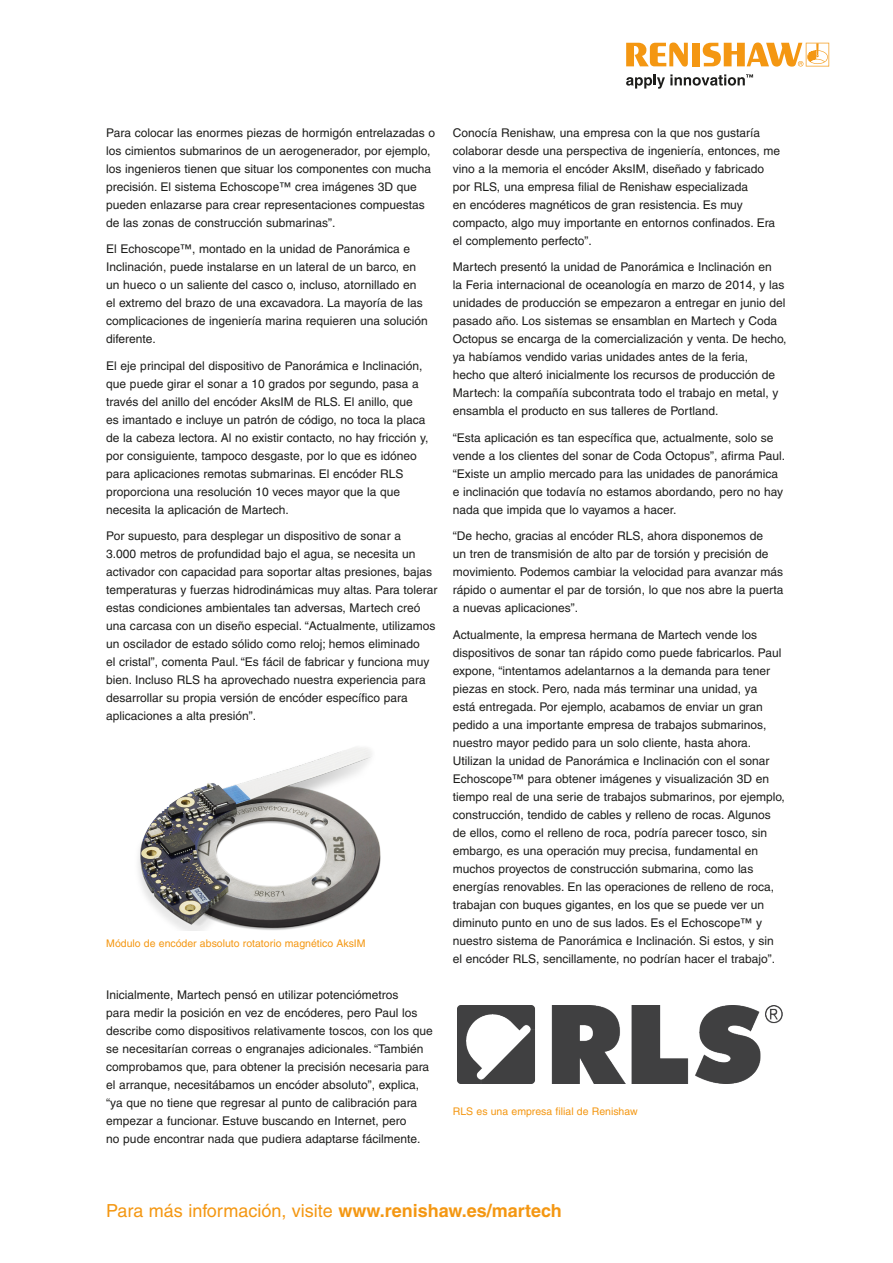
<style>
.page{position:relative;width:893px;height:1263px;background:#fff}
.page>*{position:absolute;margin:0;border:0;box-sizing:border-box;transform-origin:0 0}
.Call_to_action{font:18px "Helvetica";color:#f49712}
.Main_body_text_8pt{font:12px/18px "Helvetica";color:#1d1d1b}
.Caption_text_7pt{font:10.5px "Helvetica";color:#f49712}
.s1{font-weight:700}
</style>
<div class="page">
<svg style="left:626px;top:43px;width:62px;height:24px"></svg>
<div style="left:692px;top:43px;width:8px;height:23px;background:#f49712"></div>
<svg style="left:703px;top:43px;width:126px;height:24px"></svg>
<svg style="left:626px;top:74px;width:127px;height:15px"></svg>
<img style="left:138px;top:747px;width:243px;height:183px">
<img style="left:457px;top:1005px;width:325px;height:78px">
<p class="Main_body_text_8pt" style="left:106px;top:124px;width:330px">Para colocar las enormes piezas de hormigón entrelazadas o los cimientos submarinos de un aerogenerador, por ejemplo, los ingenieros tienen que situar los componentes con mucha precisión. El sistema Echoscope™ crea imágenes 3D que pueden enlazarse para crear representaciones compuestas de las zonas de construcción submarinas”.</p>
<p class="Main_body_text_8pt" style="left:106px;top:240px;width:323px">El Echoscope™, montado en la unidad de Panorámica e Inclinación, puede instalarse en un lateral de un barco, en un hueco o un saliente del casco o, incluso, atornillado en el extremo del brazo de una excavadora. La mayoría de las complicaciones de ingeniería marina requieren una solución diferente.</p>
<p class="Main_body_text_8pt" style="left:106px;top:357px;width:324px">El eje principal del dispositivo de Panorámica e Inclinación, que puede girar el sonar a 10 grados por segundo, pasa a través del anillo del encóder AksIM de RLS. El anillo, que<br>es imantado e incluye un patrón de código, no toca la placa de la cabeza lectora. Al no existir contacto, no hay fricción y, por consiguiente, tampoco desgaste, por lo que es idóneo para aplicaciones remotas submarinas. El encóder RLS proporciona una resolución 10 veces mayor que la que necesita la aplicación de Martech.</p>
<p class="Main_body_text_8pt" style="left:106px;top:527px;width:333px">Por supuesto, para desplegar un dispositivo de sonar a<br>3.000 metros de profundidad bajo el agua, se necesita un activador con capacidad para soportar altas presiones, bajas temperaturas y fuerzas hidrodinámicas muy altas. Para tolerar estas condiciones ambientales tan adversas, Martech creó una carcasa con un diseño especial. “Actualmente, utilizamos un oscilador de estado sólido como reloj; hemos eliminado<br>el cristal”, comenta Paul. “Es fácil de fabricar y funciona muy bien. Incluso RLS ha aprovechado nuestra experiencia para desarrollar su propia versión de encóder específico para aplicaciones a alta presión”.</p>
<p class="Caption_text_7pt" style="left:106px;top:937px;width:261px">Módulo de encóder absoluto rotatorio magnético AksIM</p>
<p class="Main_body_text_8pt" style="left:106px;top:986px;width:328px">Inicialmente, Martech pensó en utilizar potenciómetros<br>para medir la posición en vez de encóderes, pero Paul los describe como dispositivos relativamente toscos, con los que se necesitarían correas o engranajes adicionales. “También comprobamos que, para obtener la precisión necesaria para el arranque, necesitábamos un encóder absoluto”, explica, “ya que no tiene que regresar al punto de calibración para empezar a funcionar. Estuve buscando en Internet, pero<br>no pude encontrar nada que pudiera adaptarse fácilmente.</p>
<p class="Main_body_text_8pt" style="left:453px;top:124px;width:329px">Conocía Renishaw, una empresa con la que nos gustaría colaborar desde una perspectiva de ingeniería, entonces, me vino a la memoria el encóder AksIM, diseñado y fabricado por RLS, una empresa filial de Renishaw especializada<br>en encóderes magnéticos de gran resistencia. Es muy compacto, algo muy importante en entornos confinados. Era el complemento perfecto”.</p>
<p class="Main_body_text_8pt" style="left:453px;top:258px;width:335px">Martech presentó la unidad de Panorámica e Inclinación en<br>la Feria internacional de oceanología en marzo de 2014, y las unidades de producción se empezaron a entregar en junio del pasado año. Los sistemas se ensamblan en Martech y Coda Octopus se encarga de la comercialización y venta. De hecho, ya habíamos vendido varias unidades antes de la feria,<br>hecho que alteró inicialmente los recursos de producción de Martech: la compañía subcontrata todo el trabajo en metal, y ensambla el producto en sus talleres de Portland.</p>
<p class="Main_body_text_8pt" style="left:453px;top:429px;width:334px">“Esta aplicación es tan específica que, actualmente, solo se vende a los clientes del sonar de Coda Octopus”, afirma Paul. “Existe un amplio mercado para las unidades de panorámica e inclinación que todavía no estamos abordando, pero no hay nada que impida que lo vayamos a hacer.</p>
<p class="Main_body_text_8pt" style="left:453px;top:527px;width:332px">“De hecho, gracias al encóder RLS, ahora disponemos de<br>un tren de transmisión de alto par de torsión y precisión de movimiento. Podemos cambiar la velocidad para avanzar más rápido o aumentar el par de torsión, lo que nos abre la puerta a nuevas aplicaciones”.</p>
<p class="Main_body_text_8pt" style="left:453px;top:626px;width:334px">Actualmente, la empresa hermana de Martech vende los dispositivos de sonar tan rápido como puede fabricarlos. Paul expone, “intentamos adelantarnos a la demanda para tener piezas en stock. Pero, nada más terminar una unidad, ya<br>está entregada. Por ejemplo, acabamos de enviar un gran pedido a una importante empresa de trabajos submarinos, nuestro mayor pedido para un solo cliente, hasta ahora.<br>Utilizan la unidad de Panorámica e Inclinación con el sonar Echoscope™ para obtener imágenes y visualización 3D en tiempo real de una serie de trabajos submarinos, por ejemplo, construcción, tendido de cables y relleno de rocas. Algunos de ellos, como el relleno de roca, podría parecer tosco, sin embargo, es una operación muy precisa, fundamental en muchos proyectos de construcción submarina, como las energías renovables. En las operaciones de relleno de roca, trabajan con buques gigantes, en los que se puede ver un diminuto punto en uno de sus lados. Es el Echoscope™ y nuestro sistema de Panorámica e Inclinación. Si estos, y sin el encóder RLS, sencillamente, no podrían hacer el trabajo”.</p>
<p class="Caption_text_7pt" style="left:453px;top:1105px;width:186px">RLS es una empresa filial de Renishaw</p>
<p class="Call_to_action" style="left:106px;top:1200px;width:457px">Para más información, visite <span class="s1">www.renishaw.es/martech</span></p>
</div>
